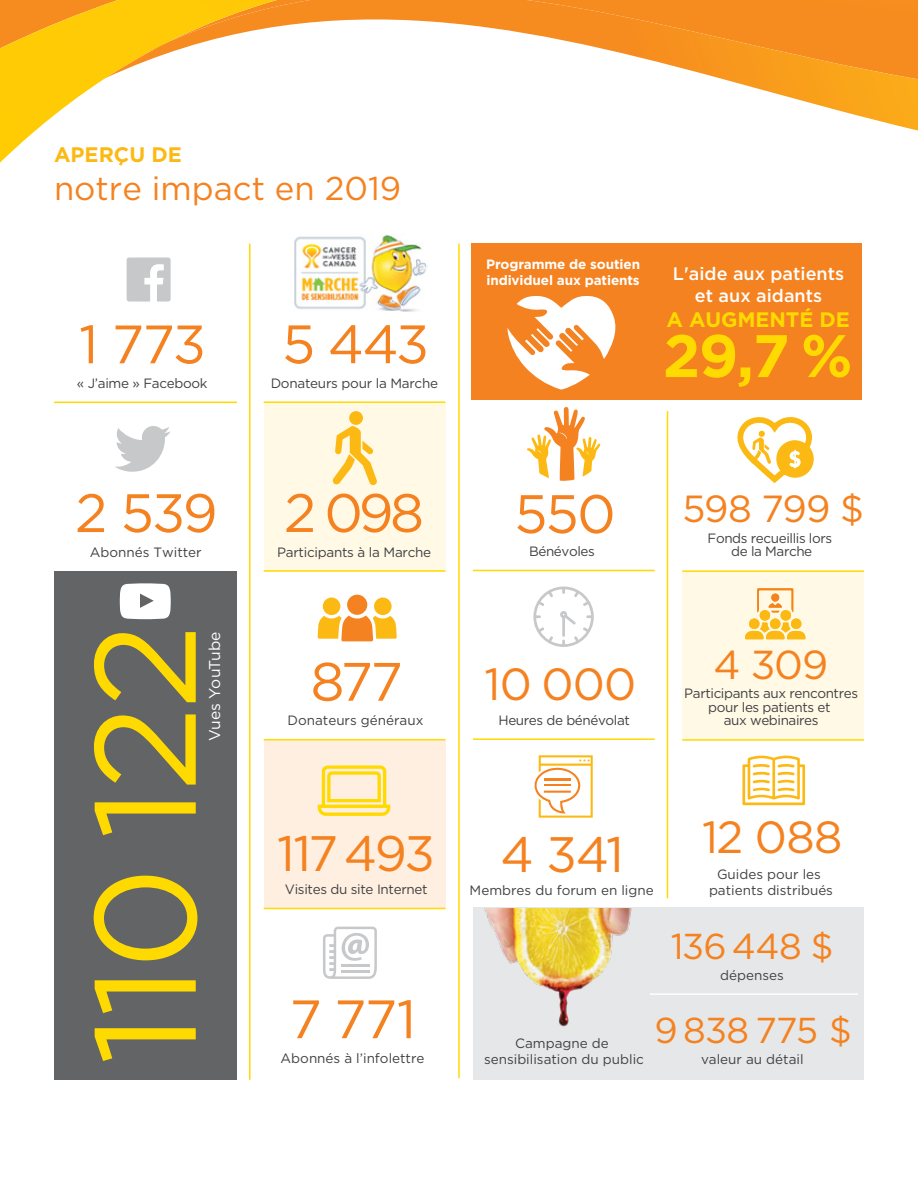
<style>
.page{position:relative;width:918px;height:1188px;background:#fff}
.page>*{position:absolute;margin:0;border:0;box-sizing:border-box;transform-origin:0 0}
.t1{font:143.4px "Gotham";letter-spacing:-.025em;color:#ffda00}
.t2{font:700 59.85px "Gotham";color:#ffda00}
.t3{font:54px "Gotham";letter-spacing:-.035em;color:#f58220}
.t4{font:49.8px "Gotham";letter-spacing:-.045em;color:#f58220}
.t5{font:45px "Gotham";letter-spacing:-.02em;color:#f58220}
.t6{font:40.35px "Gotham";color:#f58220}
.t7{font:37.8px "Gotham";letter-spacing:-.03em;color:#f58220}
.t8{font:36px "Gotham";letter-spacing:-.02em;color:#f58220}
.t9{font:33px "Gotham";color:#f58220}
.t10{font:700 21px "Gotham";color:#fdb913}
.t11{font:700 20.85px "Gotham";letter-spacing:-.005em;color:#ffda00}
.t12{font:500 18px/21.6px "Gotham";color:#fff;text-align:center}
.t13{font:15.6px "Gotham";letter-spacing:.005em;color:#fff}
.t14{font:13.5px/13.2px "Gotham";letter-spacing:-.02em;color:#414042;text-align:center}
.t15{font:13.5px/16.2px "Gotham";color:#414042;text-align:center}
.t16{font:700 13.5px/16.2px "Gotham";letter-spacing:-.01em;color:#fff}
</style>
<div class="page">
<div style="left:54px;top:572px;width:183px;height:508px;background:#636466"></div>
<div style="left:682px;top:572px;width:181px;height:168px;background:#fff9e6"></div>
<div style="left:264px;top:740px;width:182px;height:168px;background:#ffefe1"></div>
<hr style="left:682px;top:570px;width:182px;height:2px;background:#ffda00">
<hr style="left:682px;top:739px;width:182px;height:2px;background:#ffda00">
<div style="left:264px;top:403px;width:181px;height:169px;background:#fff9e6"></div>
<hr style="left:54px;top:402px;width:183px;height:1px;background:#ffda00">
<svg style="left:127px;top:258px;width:44px;height:44px"></svg>
<svg style="left:115px;top:426px;width:56px;height:46px"></svg>
<svg style="left:120px;top:583px;width:51px;height:36px;background:#eceded"></svg>
<hr style="left:264px;top:401px;width:181px;height:2px;background:#ffda00">
<hr style="left:264px;top:570px;width:181px;height:2px;background:#ffda00">
<hr style="left:264px;top:739px;width:181px;height:1px;background:#ffda00">
<hr style="left:264px;top:908px;width:181px;height:1px;background:#ffda00">
<div style="left:349px;top:411px;width:14px;height:14px;background:#fdb913;border-radius:50%"></div>
<svg style="left:332px;top:426px;width:45px;height:59px"></svg>
<svg style="left:318px;top:616px;width:79px;height:25px"></svg>
<div style="left:347px;top:595px;width:20px;height:20px;background:#f58220;border-radius:50%"></div>
<div style="left:374px;top:598px;width:18px;height:17px;background:#fdb913;border-radius:50%"></div>
<div style="left:323px;top:598px;width:17px;height:17px;background:#fdb913;border-radius:50%"></div>
<div style="left:471px;top:244px;width:391px;height:156px;background:#f58220"></div>
<svg style="left:318px;top:765px;width:72px;height:51px"></svg>
<hr style="left:473px;top:570px;width:182px;height:1px;background:#ffda00">
<hr style="left:473px;top:738px;width:182px;height:2px;background:#ffda00">
<svg style="left:507px;top:295px;width:109px;height:95px"></svg>
<svg style="left:323px;top:927px;width:54px;height:52px"></svg>
<hr style="left:341px;top:964px;width:28px;height:3px;background:#c7c8ca">
<hr style="left:341px;top:970px;width:28px;height:3px;background:#c7c8ca">
<svg style="left:533px;top:586px;width:61px;height:61px"></svg>
<svg style="left:742px;top:755px;width:63px;height:50px"></svg>
<svg style="left:534px;top:755px;width:59px;height:63px"></svg>
<hr style="left:544px;top:778px;width:27px;height:2px;background:#f58220">
<hr style="left:544px;top:784px;width:27px;height:2px;background:#f58220">
<hr style="left:249px;top:244px;width:1px;height:836px;background:#ffda00">
<hr style="left:458px;top:244px;width:2px;height:834px;background:#ffda00">
<hr style="left:667px;top:411px;width:1px;height:487px;background:#ffda00">
<svg style="left:527px;top:407px;width:73px;height:74px"></svg>
<div style="left:473px;top:908px;width:390px;height:172px;background:#e6e7e8"></div>
<hr style="left:650px;top:993px;width:208px;height:2px;background:#fff">
<svg style="left:277px;top:0;width:641px;height:131px"></svg>
<svg style="left:0;top:0;width:277px;height:163px"></svg>
<svg style="left:737px;top:417px;width:77px;height:66px"></svg>
<img style="left:484px;top:908px;width:148px;height:119px">
<svg style="left:745px;top:588px;width:60px;height:51px"></svg>
<img style="left:295px;top:235px;width:132px;height:77px">
<h3 class="t10" style="left:54px;top:141px;width:130px">APERÇU DE</h3>
<h3 class="t9" style="left:54px;top:167px;width:349px">notre impact en 2019</h3>
<h3 class="t3" style="left:79px;top:310px;width:128px">1 773</h3>
<p class="t14" style="left:77px;top:376px;width:132px">« J’aime » Facebook</p>
<h3 class="t3" style="left:282px;top:310px;width:148px">5 443</h3>
<p class="t14" style="left:271px;top:376px;width:169px">Donateurs pour la Marche</p>
<p class="t16" style="left:486px;top:256px;width:155px">Programme de soutien individuel aux patients</p>
<h3 class="t12" style="left:673px;top:263px;width:173px">L'aide aux patients et aux aidants</h3>
<h3 class="t11" style="left:667px;top:306px;width:185px">A AUGMENTÉ DE</h3>
<h2 class="t2" style="left:663px;top:316px;width:191px">29,7 %</h2>
<h3 class="t3" style="left:75px;top:478px;width:144px">2 539</h3>
<p class="t15" style="left:90px;top:544px;width:114px">Abonnés Twitter</p>
<h1 class="t1" style="left:53px;top:1065px;width:443px;rotate:-90deg">110 122</h1>
<p class="t13" style="left:205px;top:741px;width:111px;rotate:-90deg">Vues YouTube</p>
<h3 class="t3" style="left:284px;top:478px;width:142px">2 098</h3>
<p class="t14" style="left:277px;top:545px;width:156px">Participants à la Marche</p>
<h3 class="t3" style="left:310px;top:647px;width:94px">877</h3>
<p class="t15" style="left:287px;top:712px;width:138px">Donateurs généraux</p>
<h3 class="t4" style="left:277px;top:821px;width:159px">117493</h3>
<p class="t14" style="left:285px;top:883px;width:144px">Visites du site Internet</p>
<h3 class="t3" style="left:290px;top:985px;width:128px">7 771</h3>
<p class="t15" style="left:281px;top:1050px;width:145px">Abonnés à l’infolettre</p>
<h3 class="t3" style="left:514px;top:479px;width:103px">550</h3>
<p class="t14" style="left:529px;top:545px;width:67px">Bénévoles</p>
<h3 class="t5" style="left:485px;top:656px;width:153px">10 000</h3>
<p class="t14" style="left:498px;top:713px;width:133px">Heures de bénévolat</p>
<h3 class="t7" style="left:683px;top:485px;width:183px">598 799 $</h3>
<p class="t14" style="left:708px;top:532px;width:126px">Fonds recueillis lors de la Marche</p>
<h3 class="t6" style="left:714px;top:639px;width:116px">4 309</h3>
<p class="t14" style="left:684px;top:687px;width:175px">Participants aux rencontres pour les patients et<br>aux webinaires</p>
<h3 class="t4" style="left:501px;top:822px;width:125px">4 341</h3>
<p class="t15" style="left:470px;top:882px;width:186px">Membres du forum en ligne</p>
<h3 class="t5" style="left:702px;top:808px;width:142px">12 088</h3>
<p class="t15" style="left:709px;top:866px;width:126px">Guides pour les patients distribués</p>
<h3 class="t8" style="left:671px;top:923px;width:165px">136448 $</h3>
<p class="t15" style="left:720px;top:967px;width:65px">dépenses</p>
<p class="t15" style="left:484px;top:1035px;width:161px">Campagne de sensibilisation du public</p>
<h3 class="t8" style="left:655px;top:1007px;width:199px">9 838 775 $</h3>
<p class="t15" style="left:701px;top:1050px;width:104px">valeur au détail</p>
</div>
